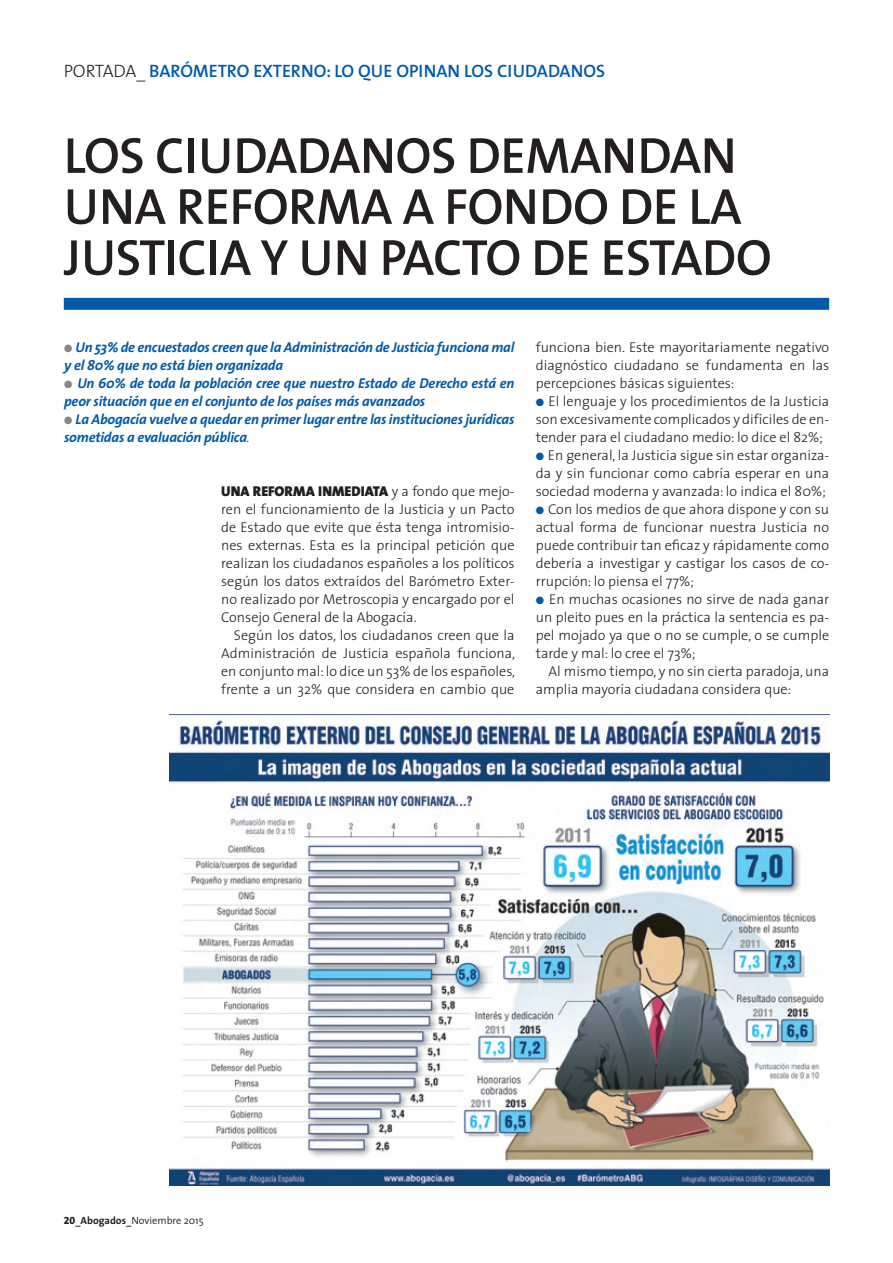
<style>
.page{position:relative;width:893px;height:1263px;background:#fff}
.page>*{position:absolute;margin:0;border:0;box-sizing:border-box;transform-origin:0 0}
.t1{font:600 51px/51px "The Sans";letter-spacing:-.01em;color:#231f20}
.t2{font:600 18px "The Sans";color:#015aaa}
.List_Paragraph{font:300 14.25px/18px "The Sans";color:#231f20;text-align:justify}
.List_Paragraph-2{font:italic 700 14.25px/18px "The Sans";letter-spacing:-.015em;color:#015aaa}
.t3{font:300 10.5px "The Sans";color:#231f20}
.s1{font-weight:300;color:#231f20}
.s2{color:#888788}
.s3{font-weight:900}
.s4{color:#015aaa}
.s5{font-family:"The Sans Extra Bold Expert";font-weight:400}
.s6{font-weight:600}
.s7{font-weight:700}
</style>
<div class="page">
<div style="left:64px;top:298px;width:765px;height:12px;background:#015aaa"></div>
<img style="left:170px;top:714px;width:659px;height:471px">
<p class="t2" style="left:64px;top:56px;width:543px"><span class="s1">PORTADA_</span> BARÓMETRO EXTERNO: LO QUE OPINAN LOS CIUDADANOS</p>
<p class="t1" style="left:64px;top:129px;width:709px">LOS CIUDADANOS DEMANDAN<br>UNA REFORMA A FONDO DE LA<br>JUSTICIA Y UN PACTO DE ESTADO</p>
<p class="List_Paragraph-2" style="left:64px;top:338px;width:452px"><span class="s2">●</span> Un 53% de encuestados creen que la Administración de Justicia funciona mal y el 80% que no está bien organizada</p>
<p class="List_Paragraph-2" style="left:64px;top:374px;width:452px"><span class="s2">●</span> Un 60% de toda la población cree que nuestro Estado de Derecho está en peor situación que en el conjunto de los países más avanzados</p>
<p class="List_Paragraph-2" style="left:64px;top:410px;width:452px"><span class="s2">●</span> La Abogacía vuelve a quedar en primer lugar entre las instituciones jurídicas sometidas a evaluación pública<span class="s1">.</span></p>
<p class="List_Paragraph" style="left:221px;top:482px;width:295px"><span class="s3">UNA REFORMA INMEDIATA</span> y a fondo que mejo&shy;ren el funcionamiento de la Justicia y un Pacto de Estado que evite que ésta tenga intromisio&shy;nes externas. Esta es la principal petición que realizan los ciudadanos españoles a los políticos según los datos extraídos del Barómetro Exter&shy;no realizado por Metroscopia y encargado por el Consejo General de la Abogacía.</p>
<p class="List_Paragraph" style="left:221px;top:625px;width:296px;text-indent:13px">Según los datos, los ciudadanos creen que la Administración de Justicia española funciona, en conjunto mal: lo dice un 53% de los españoles, frente a un 32% que considera en cambio que</p>
<p class="List_Paragraph" style="left:536px;top:337px;width:295px">funciona bien. Este mayoritariamente negativo diagnóstico ciudadano se fundamenta en las percepciones básicas siguientes:</p>
<p class="List_Paragraph" style="left:536px;top:392px;width:295px"><span class="s4">●</span> El lenguaje y los procedimientos de la Justicia son excesivamente complicados y difíciles de en&shy;tender para el ciudadano medio: lo dice el 82%;</p>
<p class="List_Paragraph" style="left:536px;top:446px;width:295px"><span class="s4">●</span> En general, la Justicia sigue sin estar organiza&shy;da y sin funcionar como cabría esperar en una sociedad moderna y avanzada: lo indica el 80%;</p>
<p class="List_Paragraph" style="left:536px;top:500px;width:295px"><span class="s4">●</span> Con los medios de que ahora dispone y con su actual forma de funcionar nuestra Justicia no puede contribuir tan eficaz y rápidamente como debería a investigar y castigar los casos de co&shy;rrupción: lo piensa el 77%;</p>
<p class="List_Paragraph" style="left:536px;top:590px;width:295px"><span class="s4">●</span> En muchas ocasiones no sirve de nada ganar un pleito pues en la práctica la sentencia es pa&shy;pel mojado ya que o no se cumple, o se cumple tarde y mal: lo cree el 73%;</p>
<p class="List_Paragraph" style="left:536px;top:661px;width:295px;text-indent:13px">Al mismo tiempo, y no sin cierta paradoja, una amplia mayoría ciudadana considera que:</p>
<p class="t3" style="left:64px;top:1211px;width:141px"><span class="s5">20</span><span class="s6">_</span><span class="s7">Abogados</span><span class="s6">_</span>Noviembre 2015</p>
</div>
